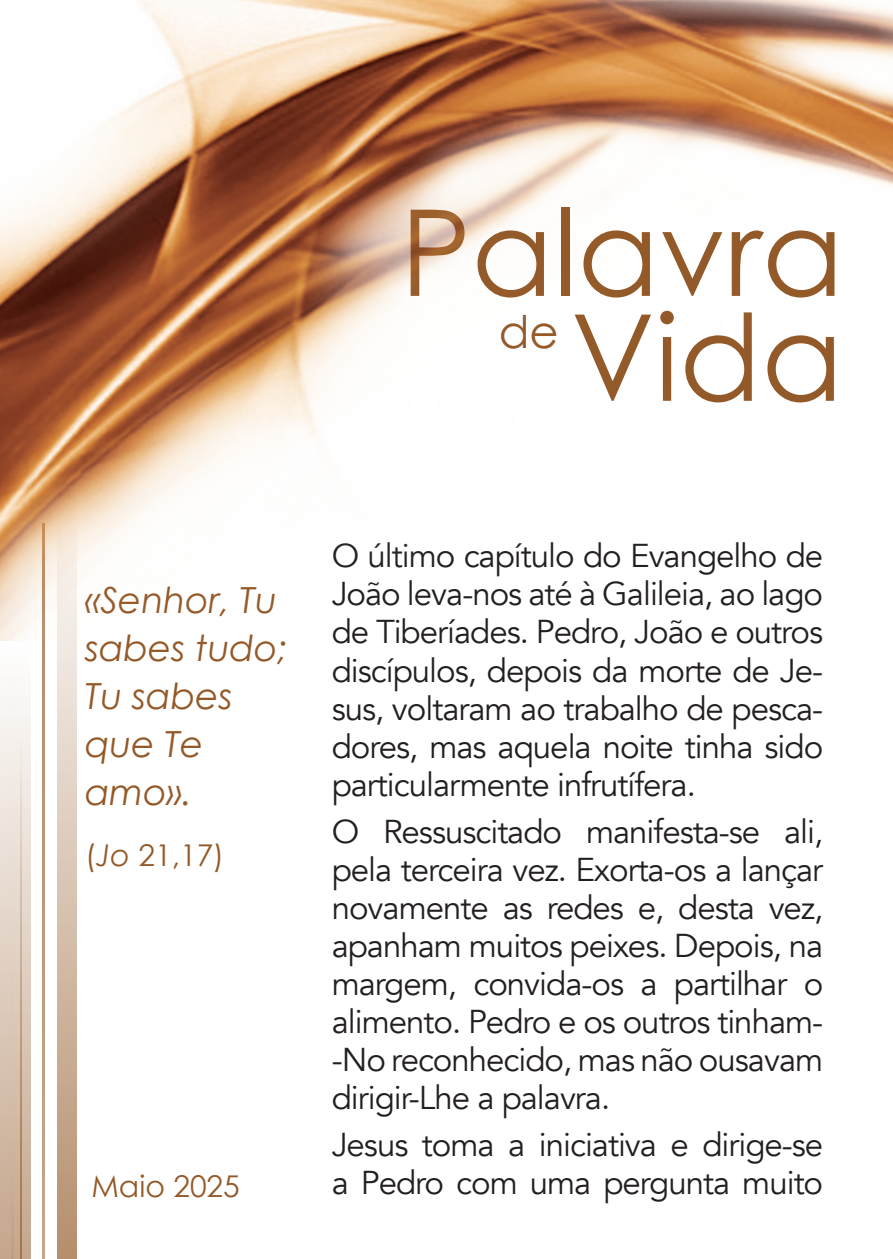
<style>
.page{position:relative;width:893px;height:1259px;background:#fff}
.page>*{position:absolute;margin:0;border:0;box-sizing:border-box;transform-origin:0 0}
.t1{font:120px "Century Gothic";color:#935928}
.t2{font:45px "Century Gothic";color:#935928}
.t3{font:italic 36px/48px "Century Gothic";color:#935928}
.t4{font:33px/38.1px "Avenir";letter-spacing:-.03em;color:#231f20;text-align:justify}
.t5{font:30px "Century Gothic";color:#935928}
.s1{font-style:italic}
</style>
<div class="page">
<svg style="left:57px;top:640px;width:20px;height:619px;background:#d3bba8"></svg>
<svg style="left:0;top:640px;width:31px;height:619px;background:#e1d1c3"></svg>
<hr style="left:43px;top:523px;width:2px;height:736px;background:#935928">
<hr style="left:20px;top:585px;width:1px;height:674px;background:#935928">
<hr style="left:11px;top:584px;width:3px;height:675px;background:#935928">
<img style="left:0;top:0;width:893px;height:640px">
<p class="t1" style="left:400px;top:169px;width:445px">Palavra</p>
<p class="t1" style="left:571px;top:273px;width:274px">Vida</p>
<p class="t2" style="left:499px;top:300px;width:62px">de</p>
<p class="t3" style="left:85px;top:575px;width:204px">«Senhor, Tu sabes tudo;<br>Tu sabes que Te amo».</p>
<p class="t5" style="left:85px;top:834px;width:141px">(<span class="s1">Jo</span> 21,17)</p>
<p class="t5" style="left:91px;top:1165px;width:150px">Maio 2025</p>
<p class="t4" style="left:332px;top:537px;width:493px">O último capítulo do Evangelho de João leva-nos até à Galileia, ao lago de Tiberíades. Pedro, João e outros discípulos, depois da morte de Je&shy;sus, voltaram ao trabalho de pesca&shy;dores, mas aquela noite tinha sido particularmente infrutífera.</p>
<p class="t4" style="left:332px;top:812px;width:493px">O Ressuscitado manifesta-se ali, pela terceira vez. Exorta-os a lançar novamente as redes e, desta vez, apanham muitos peixes. Depois, na margem, convida-os a partilhar o alimento. Pedro e os outros tinham--No reconhecido, mas não ousavam dirigir-Lhe a palavra.</p>
<p class="t4" style="left:332px;top:1126px;width:493px">Jesus toma a iniciativa e dirige-se a Pedro com uma pergunta muito</p>
</div>
